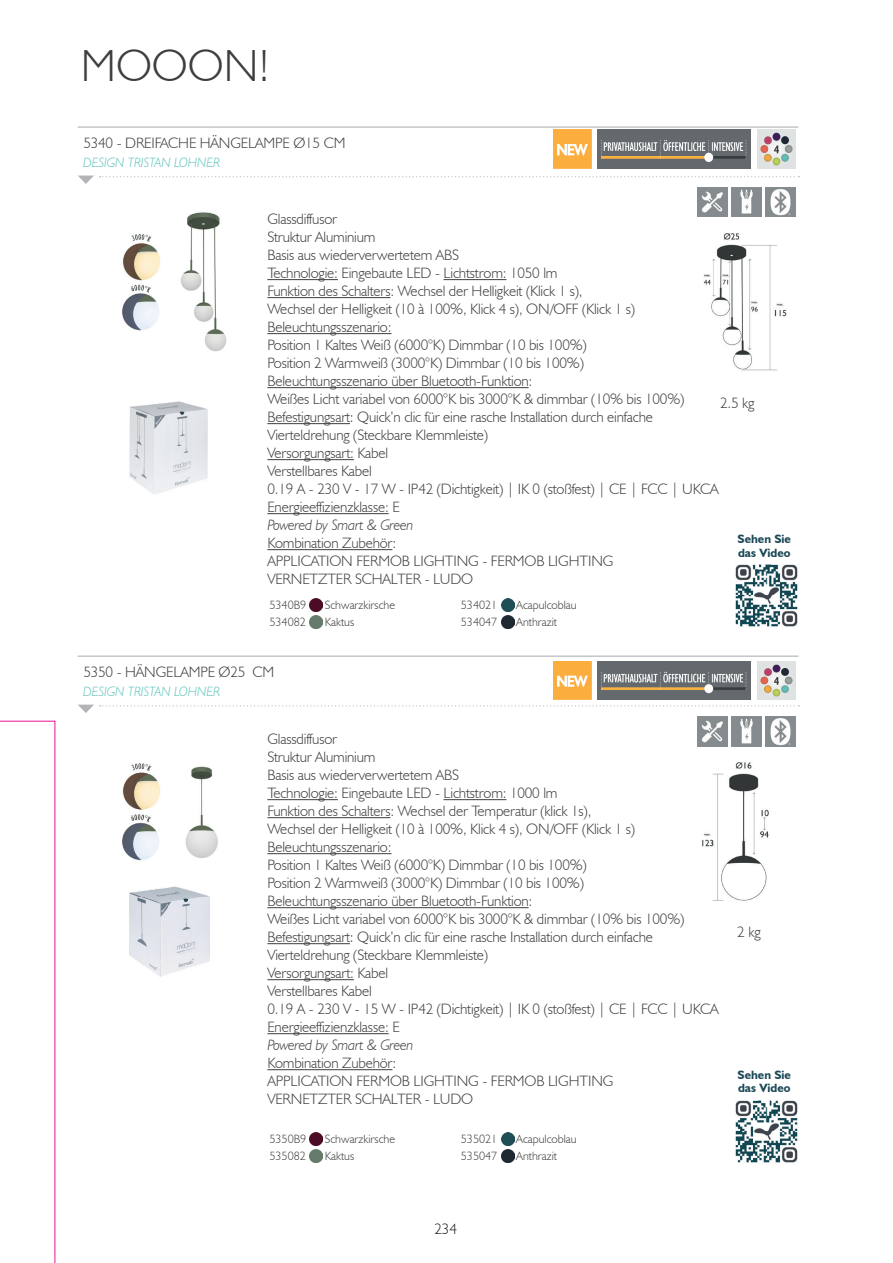
<style>
.page{position:relative;width:893px;height:1263px;background:#fff}
.page>*{position:absolute;margin:0;border:0;box-sizing:border-box;transform-origin:0 0}
.t1{font:300 45px "Humanist 521 BT";color:#3e3e3f}
.t2{font:300 15px/18px "Humanist 521 BT";letter-spacing:-.01em;color:#3e3e3f}
.t3{font:italic 300 15px "Humanist 521 BT";letter-spacing:-.01em;color:#3e3e3f}
.t4{font:300 15px "Humanist 521 BT";color:#231f20}
.t5{font:italic 300 13.5px "Humanist 521 BT";color:#5fc5ba}
.t6{font:300 12px "Humanist 521 BT";color:#3e3e3f}
.t7{font:700 12px/13.5px "Humanist 521 BT";color:#1a4856}
</style>
<div class="page">
<img style="left:122px;top:763px;width:96px;height:98px">
<img style="left:702px;top:762px;width:67px;height:139px">
<svg style="left:310px;top:1132px;width:13px;height:30px"></svg>
<svg style="left:501px;top:1132px;width:13px;height:30px"></svg>
<hr style="left:267px;top:799px;width:71px;height:1px;background:#3e3e3f">
<hr style="left:444px;top:799px;width:62px;height:1px;background:#3e3e3f">
<hr style="left:267px;top:817px;width:123px;height:1px;background:#3e3e3f">
<hr style="left:267px;top:853px;width:125px;height:1px;background:#3e3e3f">
<hr style="left:267px;top:907px;width:262px;height:1px;background:#3e3e3f">
<hr style="left:267px;top:943px;width:83px;height:1px;background:#3e3e3f">
<hr style="left:267px;top:979px;width:87px;height:1px;background:#3e3e3f">
<hr style="left:267px;top:1033px;width:122px;height:1px;background:#3e3e3f">
<hr style="left:267px;top:1069px;width:125px;height:1px;background:#3e3e3f">
<img style="left:732px;top:716px;width:29px;height:30px">
<img style="left:766px;top:716px;width:29px;height:30px">
<hr style="left:78px;top:656px;width:720px;height:1px;background:#b2b3b7">
<svg style="left:78px;top:705px;width:721px;height:8px"></svg>
<img style="left:122px;top:212px;width:105px;height:140px">
<img style="left:703px;top:233px;width:84px;height:138px">
<svg style="left:310px;top:598px;width:13px;height:30px"></svg>
<svg style="left:501px;top:598px;width:13px;height:30px"></svg>
<hr style="left:267px;top:279px;width:71px;height:1px;background:#3e3e3f">
<hr style="left:444px;top:279px;width:62px;height:1px;background:#3e3e3f">
<hr style="left:267px;top:297px;width:123px;height:1px;background:#3e3e3f">
<hr style="left:267px;top:333px;width:125px;height:1px;background:#3e3e3f">
<hr style="left:267px;top:387px;width:262px;height:1px;background:#3e3e3f">
<hr style="left:267px;top:423px;width:83px;height:1px;background:#3e3e3f">
<hr style="left:267px;top:459px;width:87px;height:1px;background:#3e3e3f">
<hr style="left:267px;top:513px;width:122px;height:1px;background:#3e3e3f">
<hr style="left:267px;top:549px;width:125px;height:1px;background:#3e3e3f">
<img style="left:698px;top:187px;width:29px;height:30px">
<img style="left:732px;top:187px;width:29px;height:30px">
<img style="left:766px;top:187px;width:29px;height:30px">
<img style="left:553px;top:130px;width:38px;height:38px">
<img style="left:598px;top:130px;width:153px;height:38px">
<img style="left:757px;top:130px;width:38px;height:38px">
<hr style="left:78px;top:126px;width:720px;height:2px;background:#b2b3b7">
<svg style="left:78px;top:176px;width:721px;height:8px"></svg>
<img style="left:553px;top:661px;width:38px;height:39px">
<img style="left:598px;top:661px;width:153px;height:39px">
<img style="left:757px;top:661px;width:38px;height:39px">
<img style="left:129px;top:886px;width:81px;height:91px">
<img style="left:129px;top:401px;width:79px;height:93px">
<img style="left:697px;top:716px;width:30px;height:30px">
<img style="left:735px;top:1100px;width:63px;height:63px">
<svg style="left:758px;top:1100px;width:13px;height:6px"></svg>
<img style="left:735px;top:564px;width:63px;height:63px">
<svg style="left:758px;top:565px;width:13px;height:5px"></svg>
<svg style="left:0;top:720px;width:56px;height:543px"></svg>
<h1 class="t1" style="left:81px;top:38px;width:190px">MOOON!</h1>
<p class="t2" style="left:83px;top:134px;width:264px">5340 - DREIFACHE HÄNGELAMPE Ø15 CM</p>
<p class="t5" style="left:83px;top:154px;width:138px">DESIGN TRISTAN LOHNER</p>
<p class="t2" style="left:267px;top:210px;width:453px">Glassdiffusor<br>Struktur Aluminium<br>Basis aus wiederverwertetem ABS<br>Technologie: Eingebaute LED - Lichtstrom: 1050 lm<br>Funktion des Schalters: Wechsel der Helligkeit (Klick 1 s),<br>Wechsel der Helligkeit (10 à 100%, Klick 4 s), ON/OFF (Klick 1 s)<br>Beleuchtungsszenario:<br>Position 1 Kaltes Weiß (6000°K) Dimmbar (10 bis 100%)<br>Position 2 Warmweiß (3000°K) Dimmbar (10 bis 100%)<br>Beleuchtungsszenario über Bluetooth-Funktion:<br>Weißes Licht variabel von 6000°K bis 3000°K &amp; dimmbar (10% bis 100%)<br>Befestigungsart: Quick’n clic für eine rasche Installation durch einfache Vierteldrehung (Steckbare Klemmleiste)<br>Versorgungsart: Kabel<br>Verstellbares Kabel<br>0.19 A - 230 V - 17 W - IP42 (Dichtigkeit ) | IK 0 (stoßfest ) | CE | FCC | UKCA Energieeffizienzklasse: E</p>
<p class="t3" style="left:267px;top:516px;width:148px">Powered by Smart &amp; Green</p>
<p class="t2" style="left:267px;top:534px;width:348px">Kombination Zubehör:<br>APPLICATION FERMOB LIGHTING - FERMOB LIGHTING<br>VERNETZTER SCHALTER - LUDO</p>
<p class="t2" style="left:720px;top:393px;width:36px">2.5 kg</p>
<p class="t7" style="left:738px;top:532px;width:55px">Sehen Sie das Video</p>
<p class="t6" style="left:270px;top:598px;width:38px">5340B9</p>
<p class="t6" style="left:325px;top:598px;width:72px">Schwarzkirsche</p>
<p class="t6" style="left:269px;top:615px;width:38px">534082</p>
<p class="t6" style="left:325px;top:615px;width:31px">Kaktus</p>
<p class="t2" style="left:83px;top:663px;width:192px">5350 - HÄNGELAMPE Ø25 CM</p>
<p class="t5" style="left:83px;top:683px;width:138px">DESIGN TRISTAN LOHNER</p>
<p class="t6" style="left:461px;top:598px;width:38px">534021</p>
<p class="t6" style="left:516px;top:598px;width:62px">Acapulcoblau</p>
<p class="t6" style="left:461px;top:615px;width:38px">534047</p>
<p class="t6" style="left:516px;top:615px;width:42px">Anthrazit</p>
<p class="t2" style="left:267px;top:729px;width:453px">Glassdiffusor<br>Struktur Aluminium<br>Basis aus wiederverwertetem ABS<br>Technologie: Eingebaute LED - Lichtstrom: 1000 lm<br>Funktion des Schalters: Wechsel der Temperatur (klick 1s),<br>Wechsel der Helligkeit (10 à 100%, Klick 4 s), ON/OFF (Klick 1 s)<br>Beleuchtungsszenario:<br>Position 1 Kaltes Weiß (6000°K) Dimmbar (10 bis 100%)<br>Position 2 Warmweiß (3000°K) Dimmbar (10 bis 100%)<br>Beleuchtungsszenario über Bluetooth-Funktion:<br>Weißes Licht variabel von 6000°K bis 3000°K &amp; dimmbar (10% bis 100%)<br>Befestigungsart: Quick’n clic für eine rasche Installation durch einfache Vierteldrehung (Steckbare Klemmleiste)<br>Versorgungsart: Kabel<br>Verstellbares Kabel<br>0.19 A - 230 V - 15 W - IP42 (Dichtigkeit ) | IK 0 (stoßfest ) | CE | FCC | UKCA Energieeffizienzklasse: E</p>
<p class="t3" style="left:267px;top:1036px;width:148px">Powered by Smart &amp; Green</p>
<p class="t2" style="left:267px;top:1053px;width:348px">Kombination Zubehör:<br>APPLICATION FERMOB LIGHTING - FERMOB LIGHTING<br>VERNETZTER SCHALTER - LUDO</p>
<p class="t6" style="left:270px;top:1132px;width:38px">5350B9</p>
<p class="t6" style="left:325px;top:1132px;width:72px">Schwarzkirsche</p>
<p class="t6" style="left:269px;top:1149px;width:38px">535082</p>
<p class="t6" style="left:325px;top:1149px;width:31px">Kaktus</p>
<p class="t6" style="left:461px;top:1132px;width:38px">535021</p>
<p class="t6" style="left:516px;top:1132px;width:62px">Acapulcoblau</p>
<p class="t6" style="left:461px;top:1149px;width:38px">535047</p>
<p class="t6" style="left:516px;top:1149px;width:42px">Anthrazit</p>
<p class="t2" style="left:737px;top:922px;width:25px">2 kg</p>
<p class="t7" style="left:738px;top:1068px;width:55px">Sehen Sie das Video</p>
<p class="t4" style="left:434px;top:1219px;width:24px">234</p>
</div>
